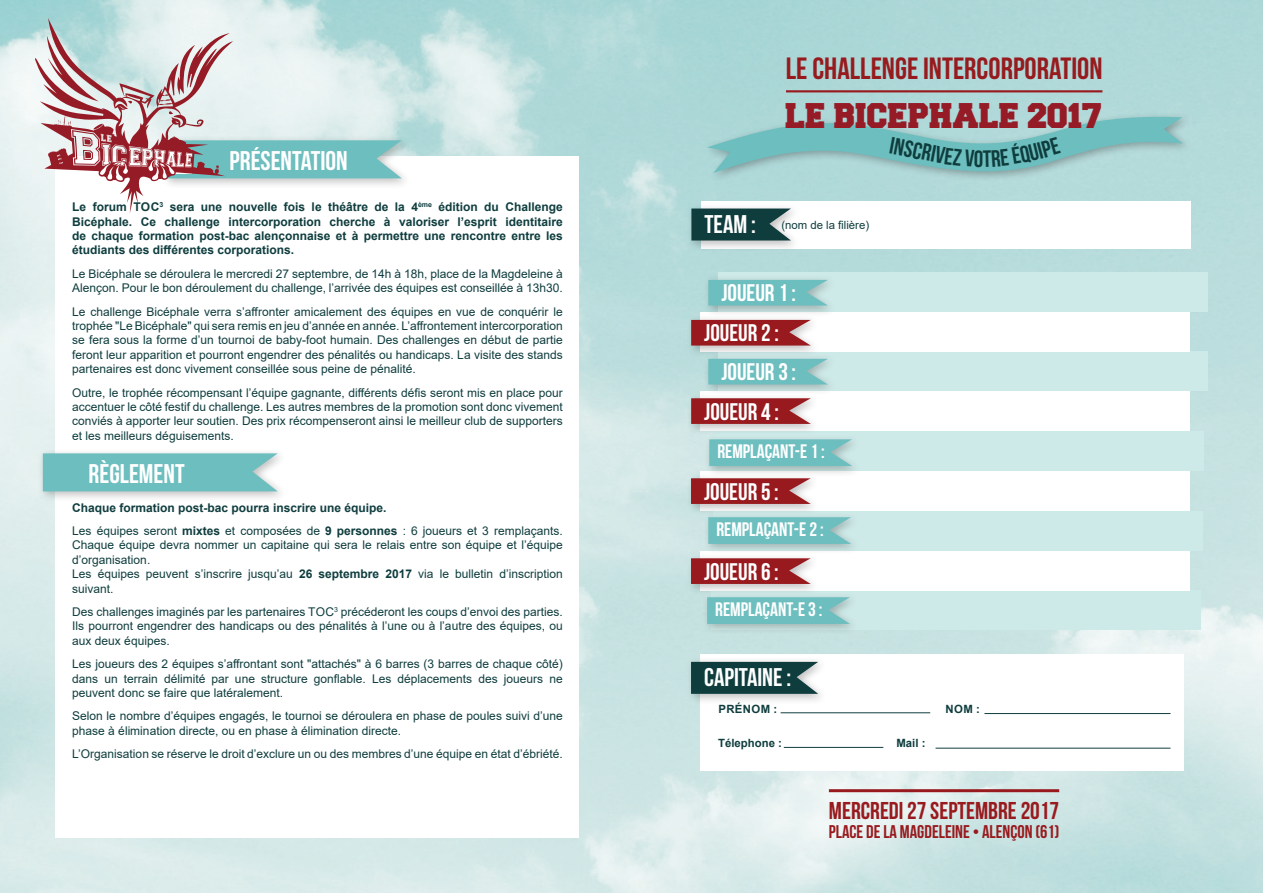
<style>
.page{position:relative;width:1263px;height:893px;background:#fff}
.page>*{position:absolute;margin:0;border:0;box-sizing:border-box;transform-origin:0 0}
.t1{font:30.75px "Bebas Neue";color:#971b1e}
.t2{font:30.15px "Freshman";color:#951c26}
.t3{font:27px "Bebas Neue";color:#fff}
.t4{font:25.65px "Bebas Neue";color:#fff}
.t5{font:24.3px "Bebas Neue";color:#981a1e}
.t6{font:24px "Bebas Neue";color:#fff}
.t7{font:23.7px "Bebas Neue";color:#0f3d3e}
.t8{font:19.5px "Bebas Neue";color:#fff}
.t9{font:18.45px "Bebas Neue";color:#981a1e}
.t10{font:12px/14.4px "Arial";color:#0f3d3e;text-align:justify}
.t11{font:700 12px/14.4px "Arial";color:#0f3d3e;text-align:justify}
.t12{font:700 11.4px "Arial";color:#0f3d3e}
.t13{font:11.4px "Arial";color:#0f3d3e}
.s1{font-weight:700}
.s2{font-family:"Gill Sans"}
</style>
<div class="page">
<div style="left:718px;top:272px;width:489px;height:40px;background:#ceeae8"></div>
<div style="left:718px;top:351px;width:489px;height:40px;background:#ceeae8"></div>
<div style="left:714px;top:431px;width:489px;height:40px;background:#ceeae8"></div>
<div style="left:713px;top:511px;width:489px;height:40px;background:#ceeae8"></div>
<div style="left:712px;top:590px;width:489px;height:39px;background:#ceeae8"></div>
<div style="left:701px;top:312px;width:489px;height:40px;background:#fff"></div>
<div style="left:701px;top:551px;width:489px;height:40px;background:#fff"></div>
<div style="left:162px;top:135px;width:250px;height:55px;background:#231f20;opacity:.28"></div>
<div style="left:38px;top:448px;width:250px;height:55px;background:#231f20;opacity:.28"></div>
<svg style="left:43px;top:453px;width:235px;height:38px;background:#75c1c1"></svg>
<div style="left:686px;top:203px;width:115px;height:49px;background:#231f20;opacity:.28"></div>
<svg style="left:691px;top:209px;width:100px;height:31px;background:#285051"></svg>
<div style="left:703px;top:275px;width:134px;height:42px;background:#231f20;opacity:.28"></div>
<svg style="left:708px;top:280px;width:120px;height:26px;background:#75c0c0"></svg>
<div style="left:703px;top:354px;width:134px;height:42px;background:#231f20;opacity:.28"></div>
<svg style="left:708px;top:359px;width:120px;height:25px;background:#74c0c1"></svg>
<div style="left:704px;top:434px;width:158px;height:43px;background:#231f20;opacity:.28"></div>
<svg style="left:709px;top:439px;width:143px;height:27px;background:#74c0c0"></svg>
<div style="left:703px;top:512px;width:158px;height:43px;background:#231f20;opacity:.28"></div>
<svg style="left:708px;top:517px;width:143px;height:27px;background:#73c0c0"></svg>
<div style="left:702px;top:592px;width:157px;height:43px;background:#231f20;opacity:.28"></div>
<svg style="left:707px;top:597px;width:143px;height:27px;background:#73c0c0"></svg>
<div style="left:686px;top:315px;width:134px;height:42px;background:#231f20;opacity:.28"></div>
<svg style="left:691px;top:320px;width:120px;height:26px;background:#a02f33"></svg>
<div style="left:686px;top:393px;width:134px;height:42px;background:#231f20;opacity:.28"></div>
<svg style="left:691px;top:398px;width:120px;height:26px;background:#a02f33"></svg>
<div style="left:686px;top:473px;width:134px;height:42px;background:#231f20;opacity:.28"></div>
<svg style="left:691px;top:478px;width:120px;height:26px;background:#a02f33"></svg>
<div style="left:686px;top:553px;width:134px;height:42px;background:#231f20;opacity:.28"></div>
<svg style="left:691px;top:558px;width:120px;height:26px;background:#a02f33"></svg>
<hr style="left:786px;top:90px;width:316px;height:2px;background:#981a1e">
<hr style="left:829px;top:789px;width:230px;height:3px;background:#981a1e">
<svg style="left:35px;top:18px;width:367px;height:196px"></svg>
<div style="left:703px;top:112px;width:490px;height:71px;background:#b0d9d9"></div>
<div style="left:686px;top:657px;width:142px;height:48px;background:#231f20;opacity:.28"></div>
<svg style="left:691px;top:662px;width:127px;height:32px;background:#224c4c"></svg>
<hr style="left:781px;top:712px;width:149px;height:1px;background:#0f3d3e">
<hr style="left:784px;top:747px;width:99px;height:1px;background:#0f3d3e">
<hr style="left:984px;top:713px;width:186px;height:1px;background:#0f3d3e">
<hr style="left:935px;top:748px;width:235px;height:1px;background:#0f3d3e">
<svg style="left:707px;top:116px;width:476px;height:60px"></svg>
<p class="t3" style="left:230px;top:145px;width:120px">PRÉSENTATION</p>
<p class="t11" style="left:72px;top:200px;width:492px">Le forum TOC<sup>3</sup> sera une nouvelle fois le théâtre de la 4<sup>ème</sup> édition du Challenge Bicéphale. Ce challenge intercorporation cherche à valoriser l’esprit identitaire de chaque formation post-bac alençonnaise et à permettre une rencontre entre les étudiants des différentes corporations.</p>
<p class="t10" style="left:72px;top:266px;width:492px">Le Bicéphale se déroulera le mercredi 27 septembre, de 14h à 18h, place de la Magdeleine à<br>Alençon. Pour le bon déroulement du challenge, l’arrivée des équipes est conseillée à 13h30.</p>
<p class="t10" style="left:72px;top:304px;width:492px">Le challenge Bicéphale verra s’affronter amicalement des équipes en vue de conquérir le trophée "Le Bicéphale" qui sera remis en jeu d’année en année. L’affrontement intercorporation se fera sous la forme d’un tournoi de baby-foot humain. Des challenges en début de partie feront leur apparition et pourront engendrer des pénalités ou handicaps. La visite des stands partenaires est donc vivement conseillée sous peine de pénalité.</p>
<p class="t10" style="left:72px;top:385px;width:492px">Outre, le trophée récompensant l’équipe gagnante, différents défis seront mis en place pour accentuer le côté festif du challenge. Les autres membres de la promotion sont donc vivement conviés à apporter leur soutien. Des prix récompenseront ainsi le meilleur club de supporters et les meilleurs déguisements.</p>
<p class="t3" style="left:89px;top:458px;width:98px">RÈGLEMENT</p>
<p class="t11" style="left:72px;top:500px;width:316px">Chaque formation post-bac pourra inscrire une équipe.</p>
<p class="t10" style="left:72px;top:523px;width:492px">Les équipes seront <span class="s1">mixtes</span> et composées de <span class="s1">9 personnes</span> : 6 joueurs et 3 remplaçants.<br>Chaque équipe devra nommer un capitaine qui sera le relais entre son équipe et l’équipe d’organisation.</p>
<p class="t10" style="left:72px;top:567px;width:492px">Les équipes peuvent s’inscrire jusqu’au <span class="s1">26 septembre 2017</span> via le bulletin d’inscription suivant.</p>
<p class="t10" style="left:72px;top:604px;width:492px">Des challenges imaginés par les partenaires TOC<sup>3</sup> précéderont les coups d’envoi des parties.<br>Ils pourront engendrer des handicaps ou des pénalités à l’une ou à l’autre des équipes, ou aux deux équipes.</p>
<p class="t10" style="left:72px;top:657px;width:492px">Les joueurs des 2 équipes s’affrontant sont "attachés" à 6 barres (3 barres de chaque côté) dans un terrain délimité par une structure gonflable. Les déplacements des joueurs ne peuvent donc se faire que latéralement.</p>
<p class="t10" style="left:72px;top:709px;width:492px">Selon le nombre d’équipes engagés, le tournoi se déroulera en phase de poules suivi d’une phase à élimination directe, ou en phase à élimination directe.</p>
<p class="t10" style="left:72px;top:747px;width:492px">L’Organisation se réserve le droit d’exclure un ou des membres d’une équipe en état d’ébriété.</p>
<p class="t1" style="left:786px;top:51px;width:318px">LE CHALLENGE INTERCORPORATION</p>
<p class="t2" style="left:786px;top:103px;width:318px">LE BICEPHALE 2017</p>
<p class="t7" style="left:892px;top:132px;width:48px;rotate:11deg">INSCRI</p>
<p class="t4" style="left:704px;top:210px;width:53px">TEAM :</p>
<p class="t13" style="left:781px;top:217px;width:89px">(nom de la filière)</p>
<p class="t6" style="left:721px;top:280px;width:76px">JOUEUR 1 :</p>
<p class="t6" style="left:704px;top:320px;width:76px">JOUEUR 2 :</p>
<p class="t6" style="left:721px;top:359px;width:76px">JOUEUR 3 :</p>
<p class="t6" style="left:704px;top:398px;width:76px">JOUEUR 4 :</p>
<p class="t8" style="left:717px;top:441px;width:109px">REMPLAÇANT-E 1 :</p>
<p class="t6" style="left:704px;top:478px;width:76px">JOUEUR 5 :</p>
<p class="t8" style="left:716px;top:519px;width:109px">REMPLAÇANT-E 2 :</p>
<p class="t6" style="left:704px;top:558px;width:76px">JOUEUR 6 :</p>
<p class="t8" style="left:715px;top:599px;width:109px">REMPLAÇANT-E 3 :</p>
<p class="t4" style="left:704px;top:663px;width:89px">CAPITAINE :</p>
<p class="t12" style="left:718px;top:701px;width:61px">PRÉNOM :</p>
<p class="t12" style="left:718px;top:735px;width:65px">Télephone :</p>
<p class="t12" style="left:896px;top:735px;width:31px">Mail :</p>
<p class="t12" style="left:945px;top:701px;width:36px">NOM :</p>
<p class="t5" style="left:829px;top:797px;width:232px">MERCREDI 27 SEPTEMBRE 2017</p>
<p class="t9" style="left:829px;top:822px;width:232px">PLACE DE LA MAGDELEINE <span class="s2">•</span> ALENÇON (61)</p>
</div>
